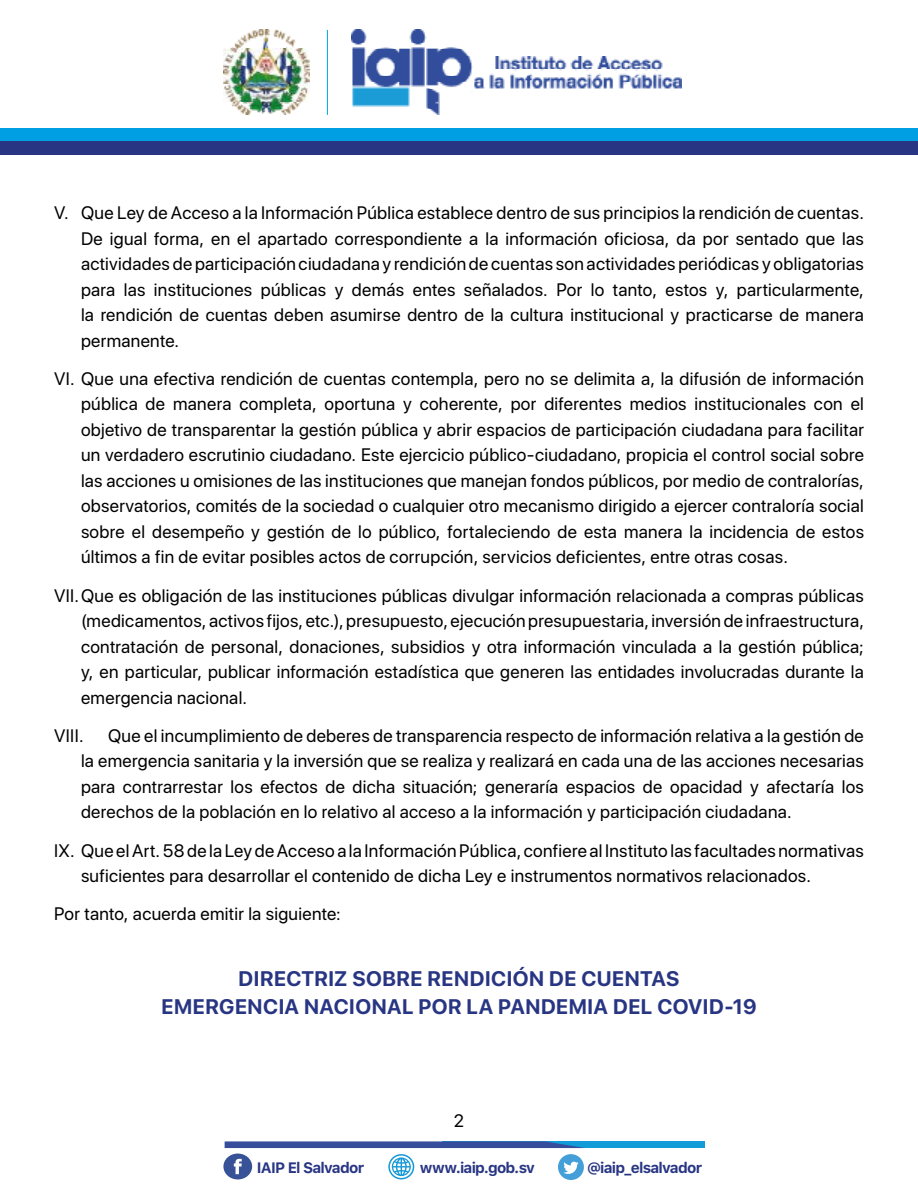
<style>
.page{position:relative;width:918px;height:1188px;background:#fff}
.page>*{position:absolute;margin:0;border:0;box-sizing:border-box;transform-origin:0 0}
.t1{font:700 21px/27.8px "SF Pro Display";letter-spacing:.025em;color:#283583;text-align:center}
.t2{font:18px/25.5px "SF Pro Display";letter-spacing:.015em;color:#000;text-align:justify}
.t3{font:700 15px "SF Pro Text";letter-spacing:-.05em;color:#283583}
</style>
<div class="page">
<div style="left:0;top:129px;width:918px;height:13px;background:#009fe3"></div>
<div style="left:0;top:142px;width:918px;height:13px;background:#283583"></div>
<img style="left:352px;top:30px;width:329px;height:84px">
<img style="left:223px;top:30px;width:87px;height:85px">
<hr style="left:327px;top:30px;width:1px;height:85px;background:#009fe3">
<div style="left:223px;top:1154px;width:29px;height:25px;background:#385297;border-radius:50%"></div>
<svg style="left:234px;top:1159px;width:8px;height:15px"></svg>
<div style="left:558px;top:1154px;width:26px;height:26px;background:#449fd9;border-radius:50%"></div>
<svg style="left:563px;top:1162px;width:16px;height:12px"></svg>
<div style="left:443px;top:1141px;width:262px;height:7px;background:#119cd7"></div>
<svg style="left:225px;top:1141px;width:359px;height:7px;background:#3959a3"></svg>
<svg style="left:388px;top:1154px;width:26px;height:25px"></svg>
<p class="t2" style="left:81px;top:200px;width:784px;text-indent:-27px">V. Que Ley de Acceso a la Información Pública establece dentro de sus principios la rendición de cuentas.<br>De igual forma, en el apartado correspondiente a la información oficiosa, da por sentado que las actividades de participación ciudadana y rendición de cuentas son actividades periódicas y obligatorias para las instituciones públicas y demás entes señalados. Por lo tanto, estos y, particularmente, la rendición de cuentas deben asumirse dentro de la cultura institucional y practicarse de manera permanente.</p>
<p class="t2" style="left:81px;top:366px;width:785px;text-indent:-27px">VI. Que una efectiva rendición de cuentas contempla, pero no se delimita a, la difusión de información pública de manera completa, oportuna y coherente, por diferentes medios institucionales con el objetivo de transparentar la gestión pública y abrir espacios de participación ciudadana para facilitar un verdadero escrutinio ciudadano. Este ejercicio público-ciudadano, propicia el control social sobre las acciones u omisiones de las instituciones que manejan fondos públicos, por medio de contralorías, observatorios, comités de la sociedad o cualquier otro mecanismo dirigido a ejercer contraloría social sobre el desempeño y gestión de lo público, fortaleciendo de esta manera la incidencia de estos últimos a fin de evitar posibles actos de corrupción, servicios deficientes, entre otras cosas.</p>
<p class="t2" style="left:81px;top:583px;width:784px;text-indent:-27px">VII.Que es obligación de las instituciones públicas divulgar información relacionada a compras públicas (medicamentos, activos fijos, etc.), presupuesto, ejecución presupuestaria, inversión de infraestructura, contratación de personal, donaciones, subsidios y otra información vinculada a la gestión pública; y, en particular, publicar información estadística que generen las entidades involucradas durante la emergencia nacional.</p>
<p class="t2" style="left:54px;top:723px;width:31px">VIII.</p>
<p class="t2" style="left:81px;top:723px;width:784px;text-indent:27px">Que el incumplimiento de deberes de transparencia respecto de información relativa a la gestión de la emergencia sanitaria y la inversión que se realiza y realizará en cada una de las acciones necesarias para contrarrestar los efectos de dicha situación; generaría espacios de opacidad y afectaría los derechos de la población en lo relativo al acceso a la información y participación ciudadana.</p>
<p class="t2" style="left:81px;top:838px;width:784px;text-indent:-27px">IX. Que el Art. 58 de la Ley de Acceso a la Información Pública, confiere al Instituto las facultades normativas suficientes para desarrollar el contenido de dicha Ley e instrumentos normativos relacionados.</p>
<p class="t2" style="left:54px;top:901px;width:288px">Por tanto, acuerda emitir la siguiente:</p>
<p class="t1" style="left:161px;top:965px;width:597px">DIRECTRIZ SOBRE RENDICIÓN DE CUENTAS<br>EMERGENCIA NACIONAL POR LA PANDEMIA DEL COVID-19</p>
<p class="t2" style="left:454px;top:1108px;width:12px">2</p>
<p class="t3" style="left:257px;top:1159px;width:109px">IAIP El Salvador</p>
<p class="t3" style="left:420px;top:1159px;width:117px">www.iaip.gob.sv</p>
<p class="t3" style="left:587px;top:1159px;width:117px">@iaip_elsalvador</p>
</div>
